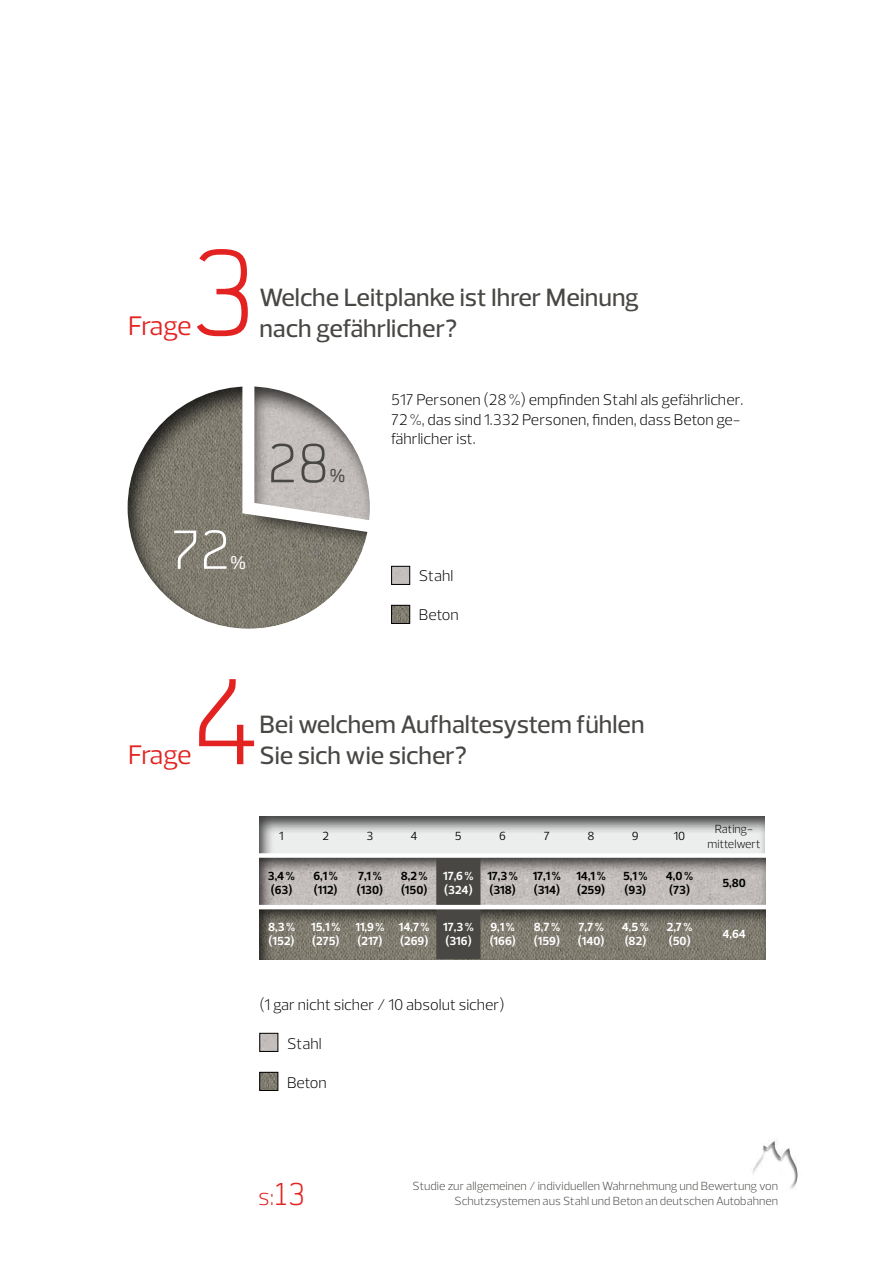
<style>
.page{position:relative;width:893px;height:1263px;background:#fff}
.page>*{position:absolute;margin:0;border:0;box-sizing:border-box;transform-origin:0 0}
.t1{font:300 127.5px "Neustadt";color:#e32321}
.t2{font:300 57.3px "Neustadt";color:#484744}
.t3{font:300 57.3px "Neustadt";color:#fff}
.t4{font:27.3px "Prelo";letter-spacing:-.045em;color:#e32321}
.t5{font:500 25.5px/30.6px "Prelo";color:#484744}
.t6{font:300 24px "Prelo";color:#e32321}
.t7{font:600 19.5px "Neustadt";color:#484744}
.t8{font:600 19.5px "Neustadt";color:#fff}
.t9{font:300 15.75px/19.5px "Prelo";color:#000}
.t10{font:300 12px "Prelo";color:#484744}
.t11{font:700 12px/14.4px "Prelo";color:#fff}
.t12{font:700 12px/14.4px "Prelo";color:#000}
.t13{font:300 12px/14.4px "Prelo";color:#000;text-align:center}
.t14{font:12px "Prelo";color:#000}
.s1{font-family:"Neustadt";font-size:33px}
</style>
<div class="page">
<div style="left:259px;top:853px;width:507px;height:54px;background:#000;opacity:.75"></div>
<div style="left:259px;top:813px;width:507px;height:42px;background:#000;opacity:.75"></div>
<div style="left:258px;top:904px;width:509px;height:57px;background:#000;opacity:.75"></div>
<div style="left:391px;top:566px;width:19px;height:19px;border:1px solid #000"></div>
<div style="left:259px;top:1033px;width:19px;height:19px;border:1px solid #000"></div>
<img style="left:393px;top:607px;width:15px;height:15px">
<div style="left:391px;top:605px;width:19px;height:19px;border:1px solid #000"></div>
<img style="left:261px;top:1074px;width:15px;height:15px">
<div style="left:259px;top:1072px;width:19px;height:19px;border:1px solid #000"></div>
<img style="left:752px;top:1139px;width:46px;height:50px">
<div style="left:126px;top:383px;width:245px;height:246px;background:#000;opacity:.75"></div>
<svg style="left:236px;top:383px;width:135px;height:159px"></svg>
<div style="left:436px;top:858px;width:44px;height:101px;background:#484744"></div>
<hr style="left:245px;top:905px;width:648px;height:4px;background:#fff">
<div style="left:245px;top:853px;width:648px;height:5px;background:#fff"></div>
<h1 class="t1" style="left:192px;top:227px;width:67px">3</h1>
<h3 class="t4" style="left:128px;top:309px;width:65px">Frage</h3>
<h3 class="t5" style="left:259px;top:283px;width:381px">Welche Leitplanke ist Ihrer Meinung nach gefährlicher?</h3>
<h2 class="t3" style="left:171px;top:520px;width:61px">72</h2>
<p class="t8" style="left:230px;top:552px;width:18px">%</p>
<h2 class="t2" style="left:267px;top:434px;width:64px">28</h2>
<p class="t7" style="left:330px;top:465px;width:18px">%</p>
<p class="t9" style="left:391px;top:390px;width:354px">517 Personen (28 %) empfinden Stahl als gefährlicher.<br>72 %, das sind 1.332 Personen, finden, dass Beton ge&shy;fährlicher ist.</p>
<p class="t9" style="left:419px;top:566px;width:36px">Stahl</p>
<p class="t9" style="left:419px;top:605px;width:41px">Beton</p>
<h3 class="t4" style="left:128px;top:738px;width:65px">Frage</h3>
<h1 class="t1" style="left:192px;top:656px;width:71px">4</h1>
<h3 class="t5" style="left:259px;top:710px;width:387px">Bei welchem Aufhaltesystem fühlen<br>Sie sich wie sicher?</h3>
<p class="t14" style="left:279px;top:829px;width:6px">1</p>
<p class="t14" style="left:322px;top:829px;width:8px">2</p>
<p class="t14" style="left:367px;top:829px;width:8px">3</p>
<p class="t14" style="left:411px;top:829px;width:9px">4</p>
<p class="t14" style="left:455px;top:829px;width:8px">5</p>
<p class="t14" style="left:499px;top:829px;width:8px">6</p>
<p class="t14" style="left:544px;top:829px;width:7px">7</p>
<p class="t14" style="left:587px;top:829px;width:9px">8</p>
<p class="t14" style="left:632px;top:829px;width:8px">9</p>
<p class="t14" style="left:674px;top:829px;width:13px">10</p>
<p class="t13" style="left:707px;top:822px;width:55px">Rating&shy;mittelwert</p>
<p class="t12" style="left:268px;top:869px;width:29px">3,4 % (63)</p>
<p class="t12" style="left:313px;top:869px;width:26px">6,1 % (112)</p>
<p class="t12" style="left:357px;top:869px;width:28px">7,1 % (130)</p>
<p class="t12" style="left:401px;top:869px;width:28px">8,2 % (150)</p>
<p class="t11" style="left:443px;top:869px;width:32px">17,6 % (324)</p>
<p class="t12" style="left:487px;top:869px;width:32px">17,3 % (318)</p>
<p class="t12" style="left:533px;top:869px;width:30px">17,1 % (314)</p>
<p class="t12" style="left:576px;top:869px;width:31px">14,1 % (259)</p>
<p class="t12" style="left:623px;top:869px;width:26px">5,1 % (93)</p>
<p class="t12" style="left:666px;top:869px;width:29px">4,0 % (73)</p>
<p class="t12" style="left:722px;top:876px;width:25px">5,80</p>
<p class="t11" style="left:268px;top:920px;width:29px">8,3 % (152)</p>
<p class="t11" style="left:311px;top:920px;width:31px">15,1 % (275)</p>
<p class="t11" style="left:355px;top:920px;width:31px">11,9 % (217)</p>
<p class="t11" style="left:399px;top:920px;width:32px">14,7 % (269)</p>
<p class="t11" style="left:443px;top:920px;width:32px">17,3 % (316)</p>
<p class="t11" style="left:490px;top:920px;width:28px">9,1 % (166)</p>
<p class="t11" style="left:534px;top:920px;width:28px">8,7 % (159)</p>
<p class="t11" style="left:578px;top:920px;width:28px">7,7 % (140)</p>
<p class="t11" style="left:622px;top:920px;width:29px">4,5 % (82)</p>
<p class="t11" style="left:667px;top:920px;width:27px">2,7 % (50)</p>
<p class="t11" style="left:722px;top:927px;width:25px">4,64</p>
<p class="t9" style="left:259px;top:995px;width:247px">(1 gar nicht sicher / 10 absolut sicher)</p>
<p class="t9" style="left:287px;top:1034px;width:36px">Stahl</p>
<p class="t9" style="left:287px;top:1073px;width:41px">Beton</p>
<h3 class="t6" style="left:258px;top:1182px;width:49px">s:<span class="s1">13</span></h3>
<p class="t10" style="left:412px;top:1179px;width:367px">Studie zur allgemeinen / individuellen Wahrnehmung und Bewertung von</p>
<p class="t10" style="left:455px;top:1193px;width:325px">Schutzsystemen aus Stahl und Beton an deutschen Autobahnen</p>
</div>
